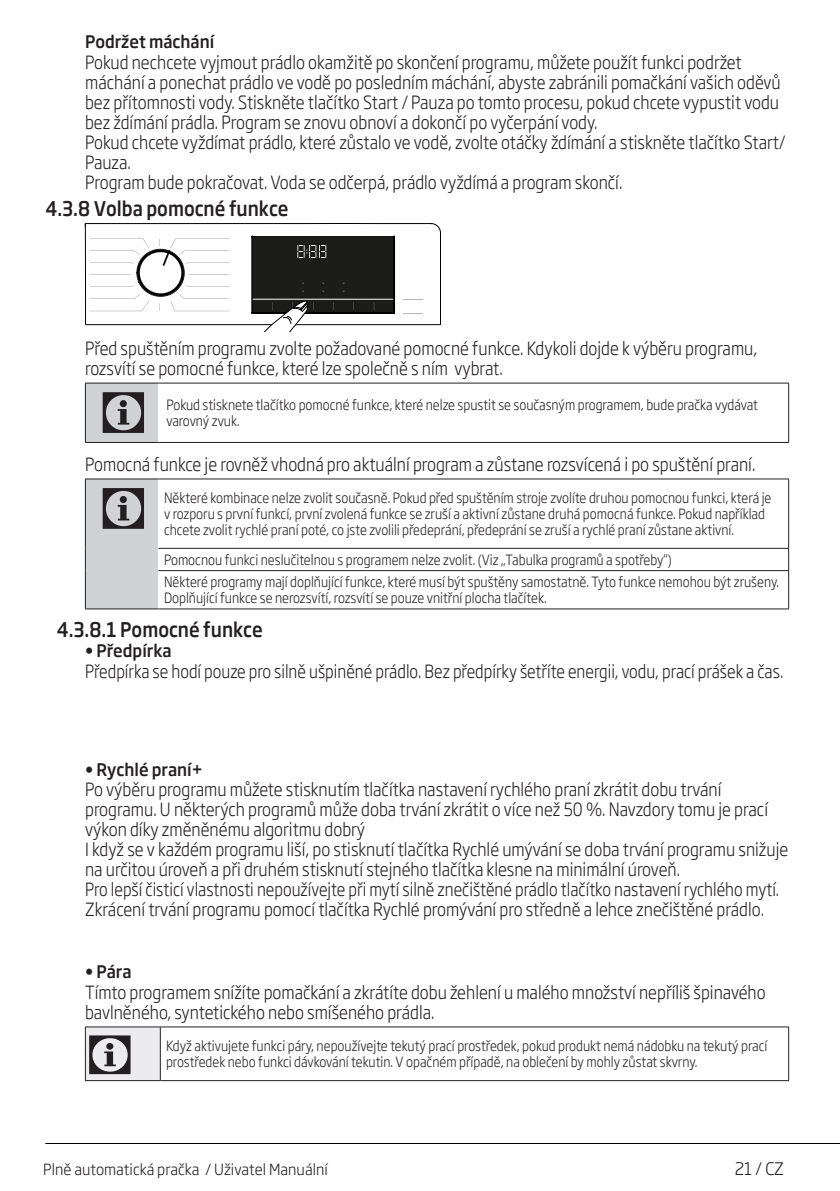
<style>
.page{position:relative;width:840px;height:1191px;background:#fff}
.page>*{position:absolute;margin:0;border:0;box-sizing:border-box;transform-origin:0 0}
.semboller{font:60px "ZIWARNUN";color:#231f20}
.t1{font:57px "ZIWARNUN";color:#231f20;scale:1.05 1}
.Konu_Baslik_2{font:500 20px "Soho Gothic Pro";color:#231f20;scale:.88 1}
.Konu_Baslik_3{font:500 20px "Soho Gothic Pro";color:#231f20;scale:.88 1}
.Normal_Yazi{font:300 18px/20px "Soho Gothic Pro";color:#231f20;scale:.88 1}
.Normal_Yazi-2{font:300 18px "Soho Gothic Pro";color:#231f20;scale:.85 1}
.Normal_Yazi_Bold{font:500 17.2px "Soho Gothic Pro";color:#231f20;scale:.93 1}
.t2{font:300 17.2px "Soho Gothic Pro";color:#231f20;scale:.95 1}
.t3{font:300 15.2px "Soho Gothic Pro";color:#231f20;scale:.95 1}
.Girintili_Yazi_uyari{font:300 14px/16px "Soho Gothic Pro";color:#231f20;scale:.88 1}
.t4{font:300 6.6px/8px "Soho Gothic Pro";color:#fff}
</style>
<div class="page">
<hr style="left:45px;top:1143px;width:794px;height:1px;background:#000">
<svg style="left:85px;top:223px;width:355px;height:109px"></svg>
<div style="left:85px;top:383px;width:73px;height:59px;background:#d1d2d4"></div>
<hr style="left:85px;top:442px;width:73px;height:1px;background:#231f20">
<hr style="left:158px;top:442px;width:630px;height:1px;background:#231f20">
<hr style="left:85px;top:383px;width:73px;height:1px;background:#231f20">
<hr style="left:85px;top:383px;width:1px;height:59px;background:#231f20">
<hr style="left:158px;top:383px;width:630px;height:1px;background:#231f20">
<hr style="left:787px;top:383px;width:1px;height:59px;background:#231f20">
<div style="left:85px;top:479px;width:73px;height:130px;background:#d1d2d4"></div>
<hr style="left:85px;top:608px;width:73px;height:1px;background:#231f20">
<hr style="left:85px;top:478px;width:73px;height:1px;background:#231f20">
<hr style="left:85px;top:479px;width:1px;height:69px;background:#231f20">
<hr style="left:158px;top:478px;width:630px;height:1px;background:#231f20">
<hr style="left:787px;top:479px;width:1px;height:69px;background:#231f20">
<svg style="left:85px;top:548px;width:1px;height:22px"></svg>
<hr style="left:85px;top:570px;width:1px;height:38px;background:#231f20">
<hr style="left:158px;top:570px;width:630px;height:1px;background:#231f20">
<hr style="left:158px;top:548px;width:630px;height:1px;background:#231f20">
<hr style="left:787px;top:571px;width:1px;height:37px;background:#231f20">
<hr style="left:158px;top:608px;width:630px;height:1px;background:#231f20">
<div style="left:85px;top:1027px;width:75px;height:53px;background:#ececee"></div>
<hr style="left:85px;top:1080px;width:75px;height:1px;background:#231f20">
<hr style="left:160px;top:1080px;width:628px;height:1px;background:#231f20">
<hr style="left:85px;top:1026px;width:75px;height:1px;background:#231f20">
<hr style="left:85px;top:1027px;width:1px;height:53px;background:#231f20">
<hr style="left:160px;top:1026px;width:628px;height:1px;background:#231f20">
<hr style="left:160px;top:1027px;width:1px;height:53px;background:#231f20">
<hr style="left:787px;top:1027px;width:1px;height:53px;background:#231f20">
<p class="Normal_Yazi_Bold" style="left:85px;top:28px;width:140px">Podržet máchání</p>
<p class="Normal_Yazi" style="left:85px;top:51px;width:791px">Pokud nechcete vyjmout prádlo okamžitě po skončení programu, můžete použít funkci podržet máchání a ponechat prádlo ve vodě po posledním máchání, abyste zabránili pomačkání vašich oděvů bez přítomnosti vody. Stiskněte tlačítko Start / Pauza po tomto procesu, pokud chcete vypustit vodu bez ždímání prádla. Program se znovu obnoví a dokončí po vyčerpání vody.</p>
<p class="Normal_Yazi" style="left:85px;top:131px;width:797px">Pokud chcete vyždímat prádlo, které zůstalo ve vodě, zvolte otáčky ždímání a stiskněte tlačítko Start/<br>Pauza.</p>
<p class="Normal_Yazi" style="left:85px;top:171px;width:611px">Program bude pokračovat. Voda se odčerpá, prádlo vyždímá a program skončí.</p>
<p class="Konu_Baslik_2" style="left:45px;top:193px;width:278px">4.3.8 Volba pomocné funkce</p>
<p class="t4" style="left:301px;top:278px;width:4px">- -</p>
<p class="t4" style="left:322px;top:278px;width:4px">- -</p>
<p class="t4" style="left:342px;top:278px;width:4px">- -</p>
<p class="Normal_Yazi" style="left:85px;top:337px;width:765px">Před spuštěním programu zvolte požadované pomocné funkce. Kdykoli dojde k výběru programu, rozsvítí se pomocné funkce, které lze společně s ním vybrat.</p>
<p class="semboller" style="left:99px;top:381px;width:53px">C</p>
<p class="Girintili_Yazi_uyari" style="left:166px;top:396px;width:673px">Pokud stisknete tlačítko pomocné funkce, které nelze spustit se současným programem, bude pračka vydávat varovný zvuk.</p>
<p class="Normal_Yazi" style="left:85px;top:453px;width:762px">Pomocná funkce je rovněž vhodná pro aktuální program a zůstane rozsvícená i po spuštění praní.</p>
<p class="semboller" style="left:99px;top:477px;width:53px">C</p>
<p class="Girintili_Yazi_uyari" style="left:164px;top:489px;width:691px">Některé kombinace nelze zvolit současně. Pokud před spuštěním stroje zvolíte druhou pomocnou funkci, která je v rozporu s první funkcí, první zvolená funkce se zruší a aktivní zůstane druhá pomocná funkce. Pokud například chcete zvolit rychlé praní poté, co jste zvolili předeprání, předeprání se zruší a rychlé praní zůstane aktivní.</p>
<p class="Girintili_Yazi_uyari" style="left:164px;top:551px;width:578px">Pomocnou funkci neslučitelnou s programem nelze zvolit. (Viz „Tabulka programů a spotřeby“)</p>
<p class="Girintili_Yazi_uyari" style="left:164px;top:573px;width:700px">Některé programy mají doplňující funkce, které musí být spuštěny samostatně. Tyto funkce nemohou být zrušeny.<br>Doplňující funkce se nerozsvítí, rozsvítí se pouze vnitřní plocha tlačítek.</p>
<p class="Konu_Baslik_3" style="left:57px;top:614px;width:235px">4.3.8.1 Pomocné funkce</p>
<p class="Normal_Yazi_Bold" style="left:85px;top:637px;width:94px">• Předpírka</p>
<p class="Normal_Yazi-2" style="left:85px;top:657px;width:822px">Předpírka se hodí pouze pro silně ušpiněné prádlo. Bez předpírky šetříte energii, vodu, prací prášek a čas.</p>
<p class="Normal_Yazi_Bold" style="left:85px;top:756px;width:128px">• Rychlé praní+</p>
<p class="Normal_Yazi" style="left:85px;top:778px;width:777px">Po výběru programu můžete stisknutím tlačítka nastavení rychlého praní zkrátit dobu trvání programu. U některých programů může doba trvání zkrátit o více než 50 %. Navzdory tomu je prací výkon díky změněnému algoritmu dobrý</p>
<p class="Normal_Yazi" style="left:85px;top:838px;width:800px">I když se v každém programu liší, po stisknutí tlačítka Rychlé umývání se doba trvání programu snižuje na určitou úroveň a při druhém stisknutí stejného tlačítka klesne na minimální úroveň.</p>
<p class="Normal_Yazi-2" style="left:85px;top:875px;width:817px">Pro lepší čisticí vlastnosti nepoužívejte při mytí silně znečištěné prádlo tlačítko nastavení rychlého mytí.</p>
<p class="Normal_Yazi" style="left:85px;top:898px;width:772px">Zkrácení trvání programu pomocí tlačítka Rychlé promývání pro středně a lehce znečištěné prádlo.</p>
<p class="Normal_Yazi_Bold" style="left:85px;top:958px;width:51px">• Pára</p>
<p class="Normal_Yazi" style="left:85px;top:981px;width:774px">Tímto programem snížíte pomačkání a zkrátíte dobu žehlení u malého množství nepříliš špinavého bavlněného, syntetického nebo smíšeného prádla.</p>
<p class="t1" style="left:86px;top:1024px;width:50px">C</p>
<p class="Girintili_Yazi_uyari" style="left:166px;top:1037px;width:684px">Když aktivujete funkci páry, nepoužívejte tekutý prací prostředek, pokud produkt nemá nádobku na tekutý prací prostředek nebo funkci dávkování tekutin. V opačném případě, na oblečení by mohly zůstat skvrny.</p>
<p class="t3" style="left:43px;top:1157px;width:301px">Plně automatická pračka / Uživatel Manuální</p>
<p class="t2" style="left:734px;top:1155px;width:53px">21 / CZ</p>
</div>
